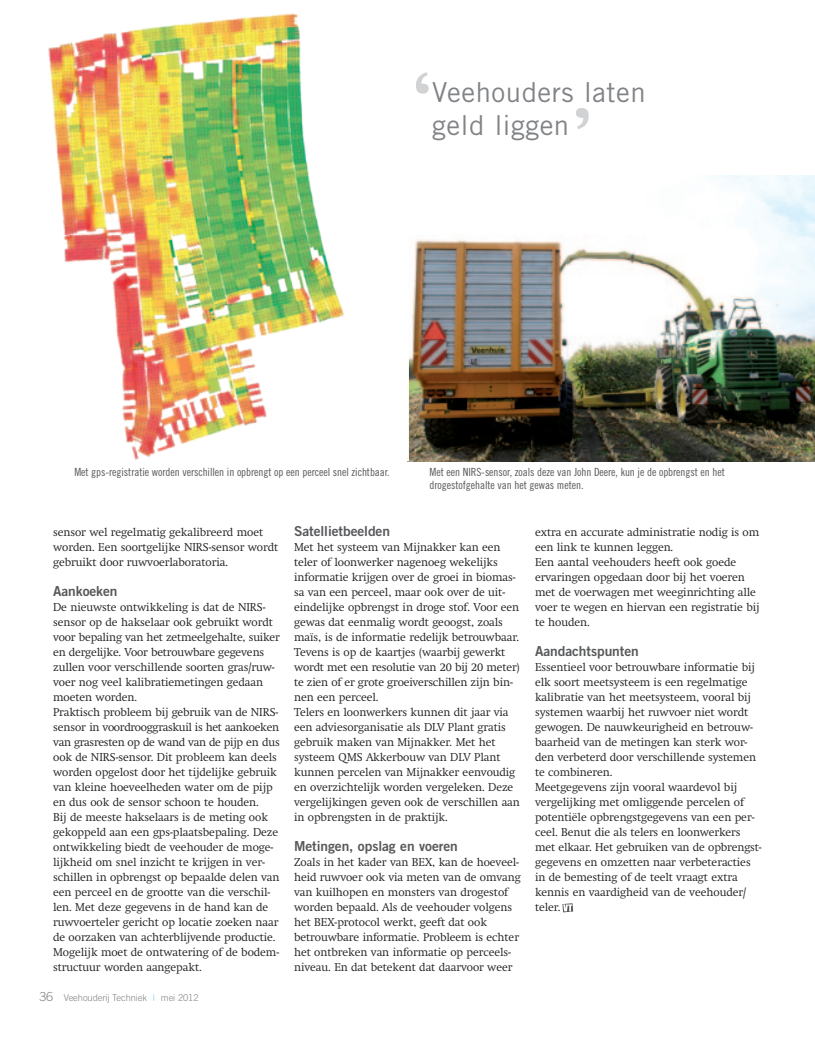
<style>
.page{position:relative;width:815px;height:1046px;background:#fff}
.page>*{position:absolute;margin:0;border:0;box-sizing:border-box;transform-origin:0 0}
.t1{font:300 93.75px "Swift";color:#d1d2d4}
.t2{font:27.5px/32.5px "Trade Gothic LT Std";letter-spacing:.02em;color:#808285}
.t3{font:13.75px "Trade Gothic LT Std Bd 2";letter-spacing:-.005em;color:#57585a}
.t4{font:300 11.25px/15px "Swift";letter-spacing:-.005em;color:#231f20}
.t5{font:11.25px/12.5px "Trade Gothic LT Std Cn 18";letter-spacing:-.005em;color:#57585a}
.t6{font:300 9.38px "Trade Gothic LT Std";letter-spacing:-.01em;color:#808285}
.s1{font-size:12.5px}
.s2{font-weight:400;color:#86d6f7}
</style>
<div class="page">
<img style="left:48px;top:13px;width:297px;height:447px">
<img style="left:409px;top:176px;width:406px;height:285px">
<svg style="left:562px;top:903px;width:11px;height:9px"></svg>
<h1 class="t1" style="left:409px;top:52px;width:27px">‘</h1>
<h2 class="t2" style="left:432px;top:76px;width:215px">Veehouders laten geld liggen</h2>
<h1 class="t1" style="left:569px;top:88px;width:27px">’</h1>
<p class="t5" style="left:74px;top:465px;width:317px">Met gps-registratie worden verschillen in opbrengt op een perceel snel zichtbaar.</p>
<p class="t5" style="left:430px;top:465px;width:297px">Met een NIRS-sensor, zoals deze van John Deere, kun je de opbrengst en het drogestofgehalte van het gewas meten.</p>
<p class="t4" style="left:53px;top:524px;width:227px">sensor wel regelmatig gekalibreerd moet worden. Een soortgelijke NIRS-sensor wordt gebruikt door ruwvoerlaboratoria.</p>
<p class="t3" style="left:53px;top:582px;width:66px">Aankoeken</p>
<p class="t4" style="left:53px;top:599px;width:228px">De nieuwste ontwikkeling is dat de NIRS&shy;sensor op de hakselaar ook gebruikt wordt voor bepaling van het zetmeelgehalte, suiker en dergelijke. Voor betrouwbare gegevens zullen voor verschillende soorten gras/ruw&shy;voer nog veel kalibratiemetingen gedaan moeten worden.<br>Praktisch probleem bij gebruik van de NIRS&shy;sensor in voordrooggraskuil is het aankoeken van grasresten op de wand van de pijp en dus ook de NIRS-sensor. Dit probleem kan deels worden opgelost door het tijdelijke gebruik van kleine hoeveelheden water om de pijp en dus ook de sensor schoon te houden.<br>Bij de meeste hakselaars is de meting ook gekoppeld aan een gps-plaatsbepaling. Deze ontwikkeling biedt de veehouder de moge&shy;lijkheid om snel inzicht te krijgen in ver&shy;schillen in opbrengst op bepaalde delen van een perceel en de grootte van die verschil&shy;len. Met deze gegevens in de hand kan de ruwvoerteler gericht op locatie zoeken naar de oorzaken van achterblijvende productie.<br>Mogelijk moet de ontwatering of de bodem&shy;structuur worden aangepakt.</p>
<p class="t3" style="left:294px;top:522px;width:98px">Satellietbeelden</p>
<p class="t4" style="left:294px;top:539px;width:227px">Met het systeem van Mijnakker kan een teler of loonwerker nagenoeg wekelijks informatie krijgen over de groei in biomas&shy;sa van een perceel, maar ook over de uit&shy;eindelijke opbrengst in droge stof. Voor een gewas dat eenmalig wordt geoogst, zoals maïs, is de informatie redelijk betrouwbaar.<br>Tevens is op de kaartjes (waarbij gewerkt wordt met een resolutie van 20 bij 20 meter) te zien of er grote groeiverschillen zijn bin&shy;nen een perceel.<br>Telers en loonwerkers kunnen dit jaar via een adviesorganisatie als DLV Plant gratis gebruik maken van Mijnakker. Met het systeem QMS Akkerbouw van DLV Plant kunnen percelen van Mijnakker eenvoudig en overzichtelijk worden vergeleken. Deze vergelijkingen geven ook de verschillen aan in opbrengsten in de praktijk.</p>
<p class="t3" style="left:294px;top:837px;width:165px">Metingen, opslag en voeren</p>
<p class="t4" style="left:294px;top:854px;width:228px">Zoals in het kader van BEX, kan de hoeveel&shy;heid ruwvoer ook via meten van de omvang van kuilhopen en monsters van drogestof worden bepaald. Als de veehouder volgens het BEX-protocol werkt, geeft dat ook betrouwbare informatie. Probleem is echter het ontbreken van informatie op perceels&shy;niveau. En dat betekent dat daarvoor weer</p>
<p class="t4" style="left:535px;top:524px;width:226px">extra en accurate administratie nodig is om een link te kunnen leggen.<br>Een aantal veehouders heeft ook goede ervaringen opgedaan door bij het voeren met de voerwagen met weeginrichting alle voer te wegen en hiervan een registratie bij te houden.</p>
<p class="t3" style="left:535px;top:642px;width:105px">Aandachtspunten</p>
<p class="t4" style="left:535px;top:659px;width:228px">Essentieel voor betrouwbare informatie bij elk soort meetsysteem is een regelmatige kalibratie van het meetsysteem, vooral bij systemen waarbij het ruwvoer niet wordt gewogen. De nauwkeurigheid en betrouw&shy;baarheid van de metingen kan sterk wor&shy;den verbeterd door verschillende systemen te combineren.<br>Meetgegevens zijn vooral waardevol bij vergelijking met omliggende percelen of potentiële opbrengstgegevens van een per&shy;ceel. Benut die als telers en loonwerkers met elkaar. Het gebruiken van de opbrengst&shy;gegevens en omzetten naar verbeteracties in de bemesting of de teelt vraagt extra kennis en vaardigheid van de veehouder/ teler.</p>
<p class="t6" style="left:39px;top:992px;width:161px"><span class="s1">36</span> Veehouderij Techniek <span class="s2">l</span> mei 2012</p>
</div>
